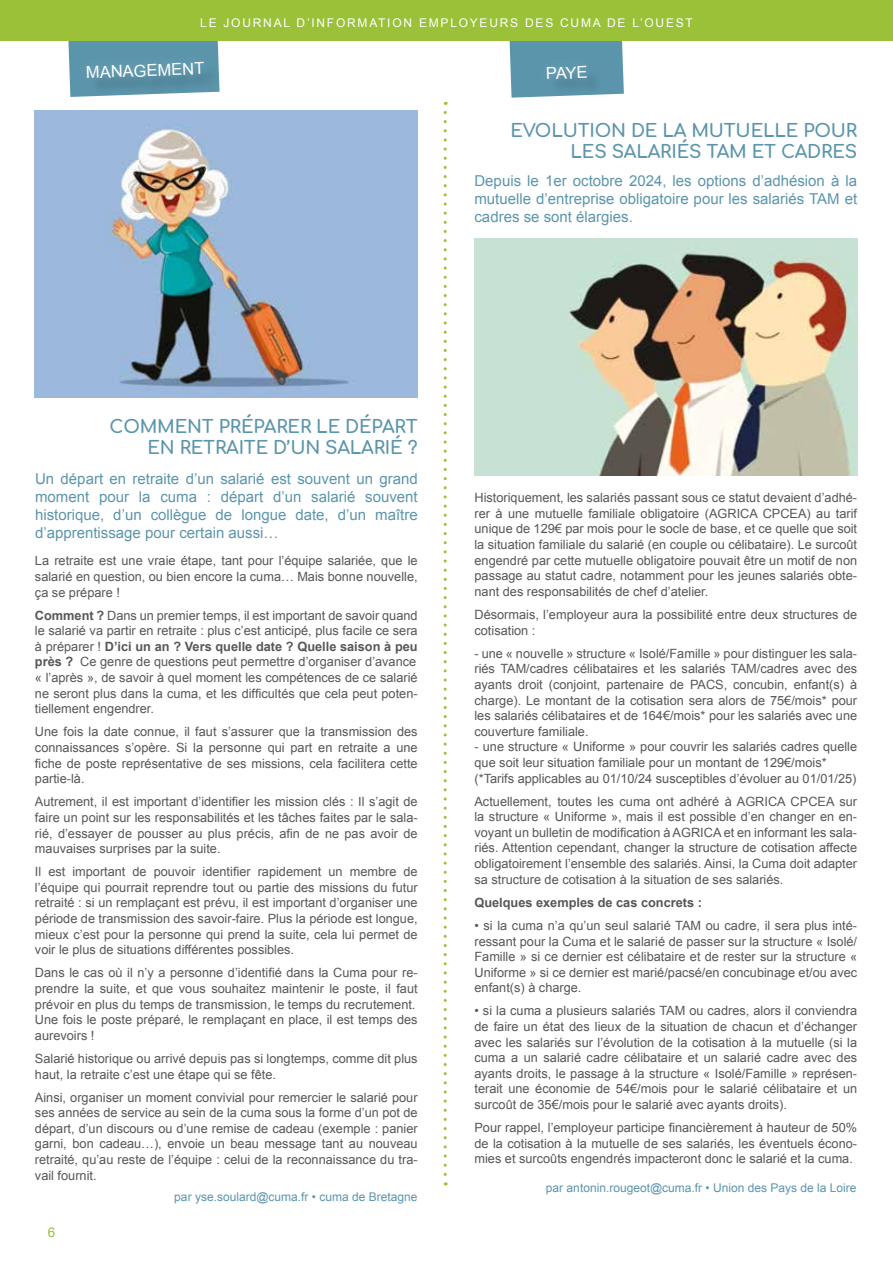
<style>
.page{position:relative;width:893px;height:1263px;background:#fff}
.page>*{position:absolute;margin:0;border:0;box-sizing:border-box;transform-origin:0 0}
.t1{font:700 18px/21.6px "Comfortaa";letter-spacing:-.01em;color:#5b95ac;text-align:right}
.t2{font:16.5px "Arial";color:#fff}
.t3{font:15px/18px "Arial";color:#5b95ac;text-align:justify}
.t4{font:13.5px "Arial";color:#9ac137}
.t5{font:12.75px/15.6px "Arial";color:#575756;text-align:justify}
.t6{font:700 12.75px "Arial";color:#575756}
.t7{font:12px "Arial";color:#5b95ac}
.t8{font:12px "Arial";letter-spacing:.145em;color:#fff}
.s1{font-weight:700}
</style>
<div class="page">
<svg style="left:509px;top:40px;width:115px;height:58px;background:#659bae"></svg>
<svg style="left:68px;top:40px;width:152px;height:57px;background:#669aad"></svg>
<div style="left:0;top:0;width:893px;height:40px;background:#9ac137"></div>
<svg style="left:444px;top:112px;width:3px;height:1073px"></svg>
<img style="left:35px;top:111px;width:383px;height:287px">
<img style="left:474px;top:239px;width:383px;height:237px">
<p class="t8" style="left:200px;top:15px;width:494px">LE JOURNAL D’INFORMATION EMPLOYEURS DES CUMA DE L’OUEST</p>
<p class="t2" style="left:86px;top:62px;width:120px;rotate:-2deg">MANAGEMENT</p>
<p class="t2" style="left:546px;top:63px;width:43px;rotate:-2deg">PAYE</p>
<h1 class="t1" style="left:510px;top:117px;width:348px">EVOLUTION DE LA MUTUELLE POUR<br>LES SALARIÉS TAM ET CADRES</h1>
<p class="t3" style="left:474px;top:171px;width:384px">Depuis le 1er octobre 2024, les options d’adhésion à la mutuelle d’entreprise obligatoire pour les salariés TAM et cadres se sont élargies.</p>
<h1 class="t1" style="left:110px;top:413px;width:309px">COMMENT PRÉPARER LE DÉPART<br>EN RETRAITE D’UN SALARIÉ ?</h1>
<p class="t3" style="left:35px;top:470px;width:384px">Un départ en retraite d’un salarié est souvent un grand moment pour la cuma : départ d’un salarié souvent historique, d’un collègue de longue date, d’un maître d’apprentissage pour certain aussi…</p>
<p class="t5" style="left:35px;top:553px;width:384px">La retraite est une vraie étape, tant pour l’équipe salariée, que le salarié en question, ou bien encore la cuma… Mais bonne nouvelle, ça se prépare !</p>
<p class="t5" style="left:35px;top:607px;width:384px"><span class="s1">Comment ?</span> Dans un premier temps, il est important de savoir quand le salarié va partir en retraite : plus c’est anticipé, plus facile ce sera à préparer ! <span class="s1">D’ici un an ? Vers quelle date ? Quelle saison à peu près ?</span> Ce genre de questions peut permettre d’organiser d’avance « l’après », de savoir à quel moment les compétences de ce salarié ne seront plus dans la cuma, et les difficultés que cela peut poten&shy;tiellement engendrer.</p>
<p class="t5" style="left:35px;top:724px;width:384px">Une fois la date connue, il faut s’assurer que la transmission des connaissances s’opère. Si la personne qui part en retraite a une fiche de poste représentative de ses missions, cela facilitera cette partie-là.</p>
<p class="t5" style="left:35px;top:794px;width:384px">Autrement, il est important d’identifier les mission clés : Il s’agit de faire un point sur les responsabilités et les tâches faites par le sala&shy;rié, d’essayer de pousser au plus précis, afin de ne pas avoir de mauvaises surprises par la suite.</p>
<p class="t5" style="left:35px;top:864px;width:384px">Il est important de pouvoir identifier rapidement un membre de l’équipe qui pourrait reprendre tout ou partie des missions du futur retraité : si un remplaçant est prévu, il est important d’organiser une période de transmission des savoir-faire. Plus la période est longue, mieux c’est pour la personne qui prend la suite, cela lui permet de voir le plus de situations différentes possibles.</p>
<p class="t5" style="left:35px;top:965px;width:384px;text-align:left">Dans le cas où il n’y a personne d’identifié dans la Cuma pour re&shy;prendre la suite, et que vous souhaitez maintenir le poste, il faut prévoir en plus du temps de transmission, le temps du recrutement.<br>Une fois le poste préparé, le remplaçant en place, il est temps des aurevoirs !</p>
<p class="t5" style="left:35px;top:1051px;width:384px">Salarié historique ou arrivé depuis pas si longtemps, comme dit plus haut, la retraite c’est une étape qui se fête.</p>
<p class="t5" style="left:35px;top:1089px;width:384px">Ainsi, organiser un moment convivial pour remercier le salarié pour ses années de service au sein de la cuma sous la forme d’un pot de départ, d’un discours ou d’une remise de cadeau (exemple : panier garni, bon cadeau…), envoie un beau message tant au nouveau retraité, qu’au reste de l’équipe : celui de la reconnaissance du tra&shy;vail fournit.</p>
<p class="t4" style="left:48px;top:1223px;width:9px">6</p>
<p class="t7" style="left:174px;top:1189px;width:245px">par yse.soulard@cuma.fr • cuma de Bretagne</p>
<p class="t5" style="left:474px;top:490px;width:384px">Historiquement, les salariés passant sous ce statut devaient d’adhé&shy;rer à une mutuelle familiale obligatoire (AGRICA CPCEA) au tarif unique de 129€ par mois pour le socle de base, et ce quelle que soit la situation familiale du salarié (en couple ou célibataire). Le surcoût engendré par cette mutuelle obligatoire pouvait être un motif de non passage au statut cadre, notamment pour les jeunes salariés obte&shy;nant des responsabilités de chef d’atelier.</p>
<p class="t5" style="left:474px;top:607px;width:384px">Désormais, l’employeur aura la possibilité entre deux structures de cotisation :</p>
<p class="t5" style="left:474px;top:645px;width:384px">- une « nouvelle » structure « Isolé/Famille » pour distinguer les sala&shy;riés TAM/cadres célibataires et les salariés TAM/cadres avec des ayants droit (conjoint, partenaire de PACS, concubin, enfant(s) à charge). Le montant de la cotisation sera alors de 75€/mois* pour les salariés célibataires et de 164€/mois* pour les salariés avec une couverture familiale.</p>
<p class="t5" style="left:474px;top:739px;width:384px;text-align:left">- une structure « Uniforme » pour couvrir les salariés cadres quelle que soit leur situation familiale pour un montant de 129€/mois* (*Tarifs applicables au 01/10/24 susceptibles d’évoluer au 01/01/25)</p>
<p class="t5" style="left:474px;top:793px;width:384px">Actuellement, toutes les cuma ont adhéré à AGRICA CPCEA sur la structure « Uniforme », mais il est possible d’en changer en en&shy;voyant un bulletin de modification à AGRICA et en informant les sala&shy;riés. Attention cependant, changer la structure de cotisation affecte obligatoirement l’ensemble des salariés. Ainsi, la Cuma doit adapter sa structure de cotisation à la situation de ses salariés.</p>
<p class="t6" style="left:474px;top:894px;width:229px">Quelques exemples de cas concrets :</p>
<p class="t5" style="left:474px;top:918px;width:384px">• si la cuma n’a qu’un seul salarié TAM ou cadre, il sera plus inté&shy;ressant pour la Cuma et le salarié de passer sur la structure « Isolé/ Famille » si ce dernier est célibataire et de rester sur la structure « Uniforme » si ce dernier est marié/pacsé/en concubinage et/ou avec enfant(s) à charge.</p>
<p class="t5" style="left:474px;top:1003px;width:384px">• si la cuma a plusieurs salariés TAM ou cadres, alors il conviendra de faire un état des lieux de la situation de chacun et d’échanger avec les salariés sur l’évolution de la cotisation à la mutuelle (si la cuma a un salarié cadre célibataire et un salarié cadre avec des ayants droits, le passage à la structure « Isolé/Famille » représen&shy;terait une économie de 54€/mois pour le salarié célibataire et un surcoût de 35€/mois pour le salarié avec ayants droits).</p>
<p class="t5" style="left:474px;top:1120px;width:384px">Pour rappel, l’employeur participe financièrement à hauteur de 50% de la cotisation à la mutuelle de ses salariés, les éventuels écono&shy;mies et surcoûts engendrés impacteront donc le salarié et la cuma.</p>
<p class="t7" style="left:546px;top:1179px;width:312px">par antonin.rougeot@cuma.fr • Union des Pays de la Loire</p>
</div>
